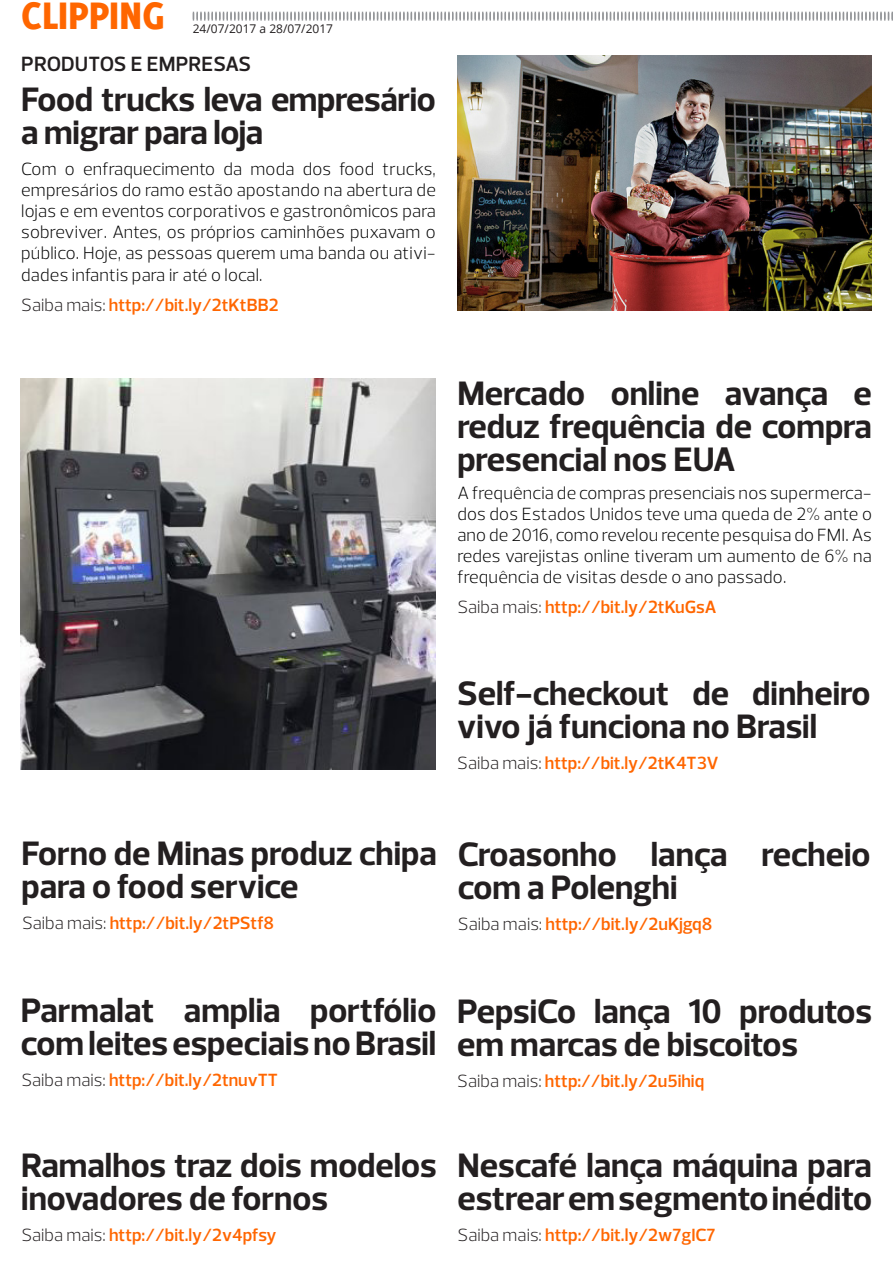
<style>
.page{position:relative;width:893px;height:1263px;background:#fff}
.page>*{position:absolute;margin:0;border:0;box-sizing:border-box;transform-origin:0 0}
.t1{font:800 42px "Delicious";color:#f60}
.t2{font:700 34.5px/33px "Prelo";color:#231f20}
.t3{font:600 21px "Prelo";letter-spacing:.005em;color:#231f20}
.t4{font:300 18px/21.1px "Prelo";letter-spacing:.01em;color:#000;text-align:justify}
.t5{font:600 18px "Prelo";color:#f60}
.t6{font:12px "Open Sans";color:#231f20}
.s1{font-weight:300;color:#231f20}
</style>
<div class="page">
<svg style="left:193px;top:12px;width:700px;height:9px"></svg>
<img style="left:457px;top:55px;width:415px;height:256px">
<img style="left:21px;top:379px;width:415px;height:390px">
<h1 class="t1" style="left:21px;top:-9px;width:145px">CLIPPING</h1>
<p class="t6" style="left:193px;top:20px;width:142px">24/07/2017 a 28/07/2017</p>
<p class="t3" style="left:21px;top:51px;width:231px">PRODUTOS E EMPRESAS</p>
<p class="t2" style="left:21px;top:83px;width:416px">Food trucks leva empresário a migrar para loja</p>
<p class="t4" style="left:21px;top:159px;width:416px">Com o enfraquecimento da moda dos food trucks, empresários do ramo estão apostando na abertura de lojas e em eventos corporativos e gastronômicos para sobreviver. Antes, os próprios caminhões puxavam o público. Hoje, as pessoas querem uma banda ou ativi&shy;dades infantis para ir até o local.</p>
<p class="t5" style="left:21px;top:294px;width:259px"><span class="s1">Saiba mais:</span> http://bit.ly/2tKtBB2</p>
<p class="t2" style="left:457px;top:377px;width:416px;text-align:justify">Mercado online avança e reduz frequência de compra presencial nos EUA</p>
<p class="t4" style="left:457px;top:482px;width:416px">A frequência de compras presenciais nos supermerca&shy;dos dos Estados Unidos teve uma queda de 2% ante o ano de 2016, como revelou recente pesquisa do FMI. As redes varejistas online tiveram um aumento de 6% na frequência de visitas desde o ano passado.</p>
<p class="t5" style="left:457px;top:596px;width:261px"><span class="s1">Saiba mais:</span> http://bit.ly/2tKuGsA</p>
<p class="t2" style="left:457px;top:677px;width:415px">Self-checkout de dinheiro vivo já funciona no Brasil</p>
<p class="t5" style="left:457px;top:752px;width:263px"><span class="s1">Saiba mais:</span> http://bit.ly/2tK4T3V</p>
<p class="t2" style="left:21px;top:837px;width:417px">Forno de Minas produz chipa para o food service</p>
<p class="t5" style="left:22px;top:911px;width:254px"><span class="s1">Saiba mais:</span> http://bit.ly/2tPStf8</p>
<p class="t2" style="left:458px;top:838px;width:414px">Croasonho lança recheio com a Polenghi</p>
<p class="t5" style="left:458px;top:913px;width:256px"><span class="s1">Saiba mais:</span> http://bit.ly/2uKjgq8</p>
<p class="t2" style="left:21px;top:994px;width:417px">Parmalat amplia portfólio com leites especiais no Brasil</p>
<p class="t5" style="left:21px;top:1069px;width:258px"><span class="s1">Saiba mais:</span> http://bit.ly/2tnuvTT</p>
<p class="t2" style="left:457px;top:995px;width:416px">PepsiCo lança 10 produtos em marcas de biscoitos</p>
<p class="t5" style="left:457px;top:1070px;width:248px"><span class="s1">Saiba mais:</span> http://bit.ly/2u5ihiq</p>
<p class="t2" style="left:21px;top:1149px;width:417px">Ramalhos traz dois modelos inovadores de fornos</p>
<p class="t5" style="left:21px;top:1224px;width:257px"><span class="s1">Saiba mais:</span> http://bit.ly/2v4pfsy</p>
<p class="t2" style="left:457px;top:1149px;width:416px">Nescafé lança máquina para estrear em segmento inédito</p>
<p class="t5" style="left:458px;top:1224px;width:259px"><span class="s1">Saiba mais:</span> http://bit.ly/2w7gIC7</p>
</div>
